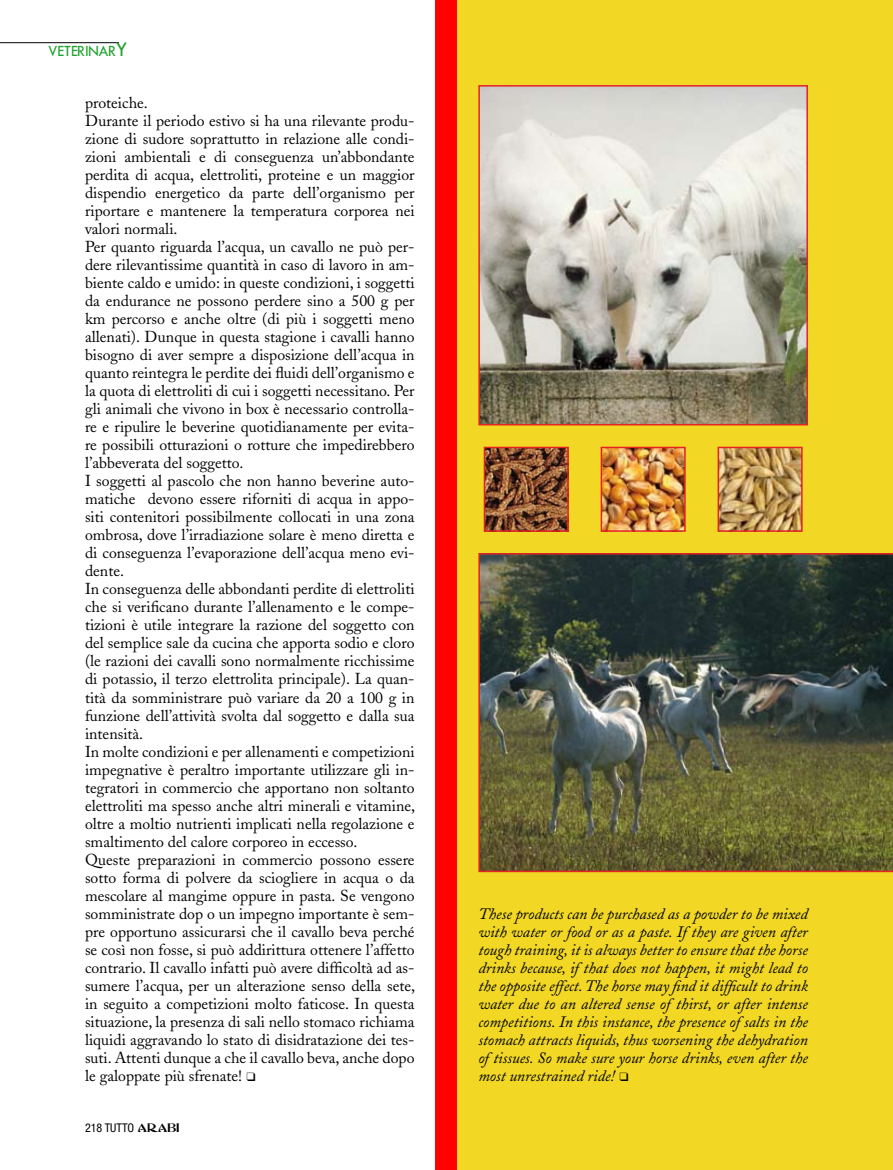
<style>
.page{position:relative;width:893px;height:1170px;background:#fff}
.page>*{position:absolute;margin:0;border:0;box-sizing:border-box;transform-origin:0 0}
.t1{font:15.75px/18px "Adobe Caslon";color:#000}
.t2{font:italic 15.75px/18px "Adobe Caslon";color:#000;text-align:justify}
.t3{font:500 13.5px "Futura";letter-spacing:-.015em;color:#1fa22e}
.t4{font:condensed 12px "Helvetica Neue";color:#000}
.s1{font-size:18px}
.s2{font-family:"Abbess";font-stretch:normal}
</style>
<div class="page">
<div style="left:436px;top:0;width:457px;height:1169px;background:#f2d825"></div>
<hr style="left:0;top:42px;width:119px;height:1px;background:#000">
<img style="left:481px;top:88px;width:324px;height:334px">
<div style="left:478px;top:85px;width:330px;height:340px;border:2px solid #e42322"></div>
<img style="left:478px;top:553px;width:415px;height:319px">
<img style="left:721px;top:449px;width:79px;height:79px">
<div style="left:718px;top:446px;width:85px;height:85px;border:2px solid #e42322"></div>
<img style="left:604px;top:449px;width:79px;height:79px">
<div style="left:601px;top:446px;width:85px;height:85px;border:2px solid #e42322"></div>
<img style="left:487px;top:449px;width:79px;height:79px">
<div style="left:484px;top:446px;width:85px;height:85px;border:2px solid #e42322"></div>
<div style="left:436px;top:0;width:21px;height:1169px;background:#ff0200"></div>
<p class="t3" style="left:48px;top:42px;width:81px">VETERINAR<span class="s1">Y</span></p>
<p class="t1" style="left:85px;top:94px;width:331px">proteiche.<br>Durante il periodo estivo si ha una rilevante produ&shy;zione di sudore soprattutto in relazione alle condi&shy;zioni ambientali e di conseguenza un’abbondante perdita di acqua, elettroliti, proteine e un maggior dispendio energetico da parte dell’organismo per riportare e mantenere la temperatura corporea nei valori normali.<br>Per quanto riguarda l’acqua, un cavallo ne può per&shy;dere rilevantissime quantità in caso di lavoro in am&shy;biente caldo e umido: in queste condizioni, i soggetti da endurance ne possono perdere sino a 500 g per km percorso e anche oltre (di più i soggetti meno allenati). Dunque in questa stagione i cavalli hanno bisogno di aver sempre a disposizione dell’acqua in quanto reintegra le perdite dei fluidi dell’organismo e la quota di elettroliti di cui i soggetti necessitano. Per gli animali che vivono in box è necessario controlla&shy;re e ripulire le beverine quotidianamente per evita&shy;re possibili otturazioni o rotture che impedirebbero l’abbeverata del soggetto.<br>I soggetti al pascolo che non hanno beverine auto&shy;matiche devono essere riforniti di acqua in appo&shy;siti contenitori possibilmente collocati in una zona ombrosa, dove l’irradiazione solare è meno diretta e di conseguenza l’evaporazione dell’acqua meno evi&shy;dente.<br>In conseguenza delle abbondanti perdite di elettroliti che si verificano durante l’allenamento e le compe&shy;tizioni è utile integrare la razione del soggetto con del semplice sale da cucina che apporta sodio e cloro (le razioni dei cavalli sono normalmente ricchissime di potassio, il terzo elettrolita principale). La quan&shy;tità da somministrare può variare da 20 a 100 g in funzione dell’attività svolta dal soggetto e dalla sua intensità.<br>In molte condizioni e per allenamenti e competizioni impegnative è peraltro importante utilizzare gli in&shy;tegratori in commercio che apportano non soltanto elettroliti ma spesso anche altri minerali e vitamine, oltre a moltio nutrienti implicati nella regolazione e smaltimento del calore corporeo in eccesso.<br>Queste preparazioni in commercio possono essere sotto forma di polvere da sciogliere in acqua o da mescolare al mangime oppure in pasta. Se vengono somministrate dop o un impegno importante è sem&shy;pre opportuno assicurarsi che il cavallo beva perché se così non fosse, si può addirittura ottenere l’affetto contrario. Il cavallo infatti può avere difficoltà ad as&shy;sumere l’acqua, per un alterazione senso della sete, in seguito a competizioni molto faticose. In questa situazione, la presenza di sali nello stomaco richiama liquidi aggravando lo stato di disidratazione dei tes&shy;suti. Attenti dunque a che il cavallo beva, anche dopo le galoppate più sfrenate! ❑</p>
<p class="t4" style="left:85px;top:1120px;width:96px">218 TUTTO <span class="s2">ARABI</span></p>
<p class="t2" style="left:478px;top:904px;width:331px">These products can be purchased as a powder to be mixed with water or food or as a paste. If they are given after tough training, it is always better to ensure that the horse drinks because, if that does not happen, it might lead to the opposite effect. The horse may find it difficult to drink water due to an altered sense of thirst, or after intense competitions. In this instance, the presence of salts in the stomach attracts liquids, thus worsening the dehydration of tissues. So make sure your horse drinks, even after the most unrestrained ride! ❑</p>
</div>
